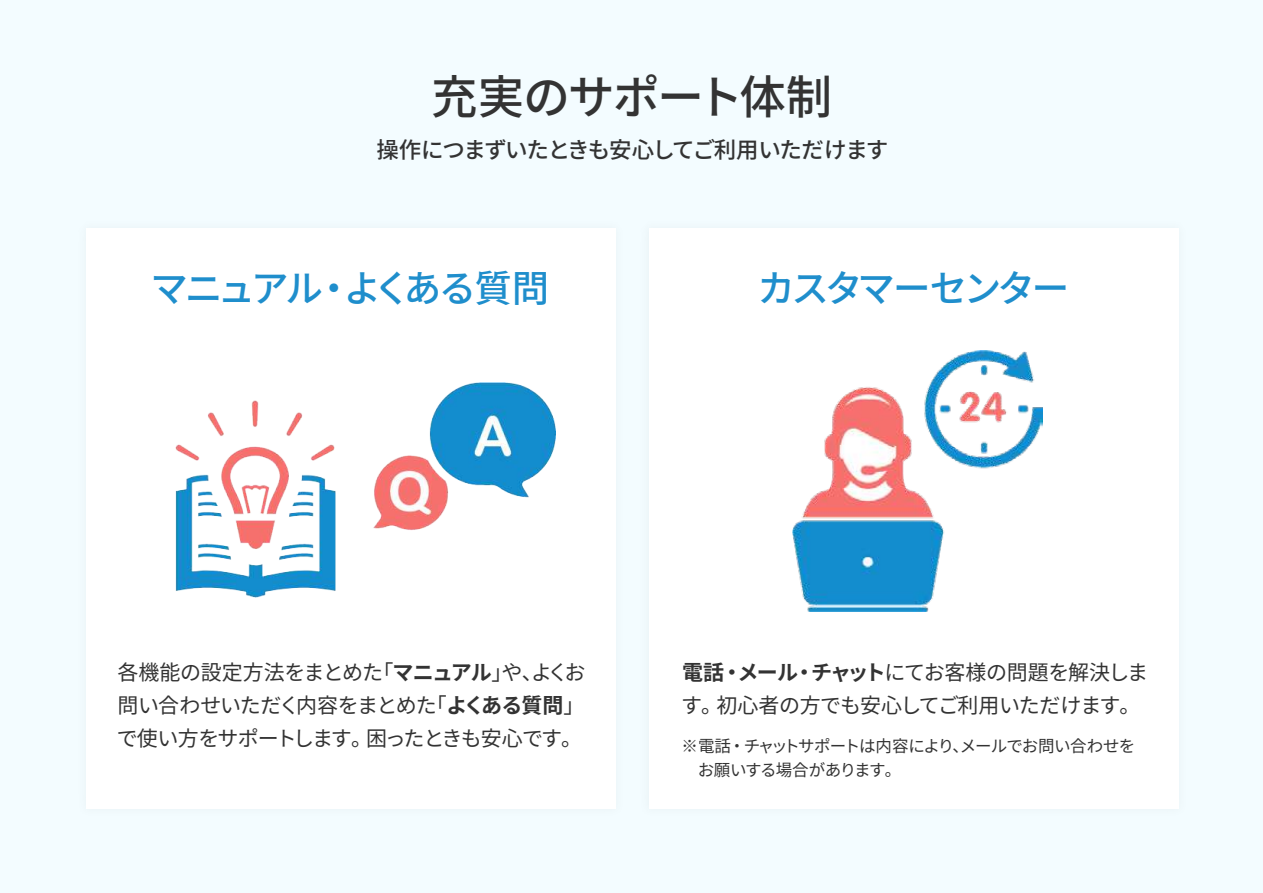
<style>
.page{position:relative;width:1263px;height:893px;background:#f3fcff}
.page>*{position:absolute;margin:0;border:0;box-sizing:border-box;transform-origin:0 0}
.t1{font:500 46.5px "Noto Sans CJ Kjp";letter-spacing:-.04em;color:#333}
.t2{font:500 37.5px "Noto Sans CJ Kjp";letter-spacing:-.095em;color:#1f8ecc}
.t3{font:500 22.5px "Noto Sans CJ Kjp";letter-spacing:-.06em;color:#333}
.t4{font:21px/33px "Noto Sans CJ Kjp";letter-spacing:-.05em;color:#333;text-align:justify}
.t5{font:21px/33px "Noto Sans CJ Kjp";letter-spacing:-.02em;color:#333}
.t6{font:16.5px/24px "Noto Sans CJ Kjp";letter-spacing:-.05em;color:#333}
.s1{font-weight:700}
</style>
<div class="page">
<div style="left:86px;top:228px;width:530px;height:580px;background:#fff"></div>
<img style="left:176px;top:383px;width:380px;height:215px">
<div style="left:649px;top:228px;width:529px;height:580px;background:#fff"></div>
<img style="left:793px;top:350px;width:249px;height:262px">
<h1 class="t1" style="left:431px;top:71px;width:403px">充実のサポート体制</h1>
<p class="t3" style="left:376px;top:137px;width:513px">操作につまずいたときも安心してご利用いただけます</p>
<h2 class="t2" style="left:151px;top:267px;width:400px">マニュアル・よくある質問</h2>
<h2 class="t2" style="left:757px;top:267px;width:313px">カスタマーセンター</h2>
<p class="t4" style="left:117px;top:657px;width:470px">各機能の設定方法をまとめた「<span class="s1">マニュアル</span>」や、よくお問い合わせいただく内容をまとめた「<span class="s1">よくある質問</span>」で使い方をサポートします。困ったときも安心です。</p>
<p class="t5" style="left:681px;top:657px;width:469px"><span class="s1">電話・メール・チャット</span>にてお客様の問題を解決します。初心者の方でも安心してご利用いただけます。</p>
<p class="t6" style="left:682px;top:734px;width:455px">※電話・チャットサポートは内容により、メールでお問い合わせを　お願いする場合があります。</p>
</div>
